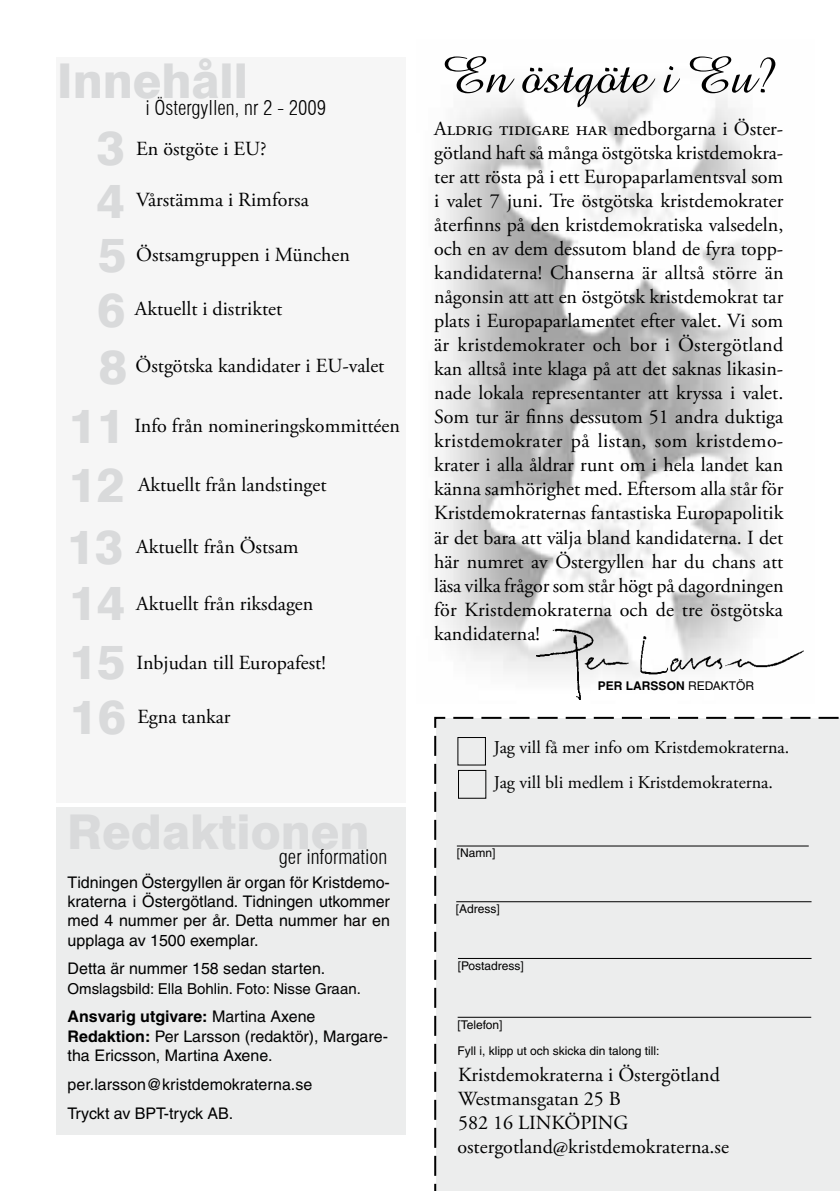
<style>
.page{position:relative;width:840px;height:1191px;background:#fff}
.page>*{position:absolute;margin:0;border:0;box-sizing:border-box;transform-origin:0 0}
.t1{font:52px "Amazone BT";color:#000}
.t2{font:800 48px/53.4px "Swiss 721 BT";color:#d9dadb;text-align:justify}
.t3{font:20px/24px "Adobe Garamond Pro";color:#000}
.t4{font:300 condensed 20px "Swiss 721 BT";color:#000}
.t5{font:18px "Adobe Garamond Pro";color:#000}
.t6{font:16px/19.2px "Helvetica";color:#000}
.t7{font:15px "Helvetica";color:#000}
.t8{font:12px/26.4px "Helvetica";color:#000}
.t9{font:700 12px "Helvetica";color:#000}
.s1{font-weight:700}
.s2{font-weight:400}
</style>
<div class="page">
<div style="left:57px;top:807px;width:348px;height:327px;background:#eceded"></div>
<div style="left:57px;top:57px;width:348px;height:745px;background:#f6f6f6"></div>
<div style="left:434px;top:716px;width:405px;height:475px;background:#eceded"></div>
<hr style="left:456px;top:901px;width:355px;height:1px;background:#000">
<hr style="left:456px;top:845px;width:352px;height:1px;background:#000">
<hr style="left:457px;top:958px;width:354px;height:1px;background:#000">
<div style="left:458px;top:770px;width:28px;height:28px;border:1px solid #000"></div>
<hr style="left:457px;top:1017px;width:353px;height:1px;background:#000">
<img style="left:440px;top:85px;width:364px;height:590px">
<img style="left:536px;top:628px;width:266px;height:72px">
<h2 class="t2" style="left:57px;top:54px;width:192px">Innehåll</h2>
<p class="t4" style="left:145px;top:96px;width:182px">i Östergyllen, nr 2 - 2009</p>
<h2 class="t2" style="left:96px;top:121px;width:32px">3<br>4<br>5</h2>
<p class="t3" style="left:136px;top:137px;width:132px">En östgöte i EU?</p>
<p class="t3" style="left:136px;top:188px;width:174px">Vårstämma i Rimforsa</p>
<p class="t3" style="left:136px;top:244px;width:215px">Östsamgruppen i München</p>
<h2 class="t2" style="left:97px;top:283px;width:30px">6</h2>
<p class="t3" style="left:135px;top:298px;width:149px">Aktuellt i distriktet</p>
<h2 class="t2" style="left:99px;top:339px;width:30px">8</h2>
<p class="t3" style="left:135px;top:354px;width:250px">Östgötska kandidater i EU-valet</p>
<h2 class="t2" style="left:68px;top:399px;width:58px">11</h2>
<p class="t3" style="left:134px;top:414px;width:267px">Info från nomineringskommittéen</p>
<h2 class="t2" style="left:68px;top:457px;width:58px">12</h2>
<p class="t3" style="left:138px;top:473px;width:190px">Aktuellt från landstinget</p>
<h2 class="t2" style="left:66px;top:520px;width:58px">13</h2>
<p class="t3" style="left:136px;top:535px;width:164px">Aktuellt från Östsam</p>
<h2 class="t2" style="left:68px;top:575px;width:58px">14</h2>
<p class="t3" style="left:136px;top:592px;width:178px">Aktuellt från riksdagen</p>
<h2 class="t2" style="left:69px;top:635px;width:58px">15</h2>
<p class="t3" style="left:136px;top:651px;width:190px">Inbjudan till Europafest!</p>
<h2 class="t2" style="left:69px;top:690px;width:58px">16</h2>
<p class="t3" style="left:137px;top:706px;width:95px">Egna tankar</p>
<p class="t4" style="left:279px;top:845px;width:110px">ger information</p>
<p class="t6" style="left:68px;top:872px;width:324px;text-align:justify">Tidningen Östergyllen är organ för Kristdemo&shy;kraterna i Östergötland. Tidningen utkommer med 4 nummer per år. Detta nummer har en upplaga av 1500 exemplar.</p>
<p class="t6" style="left:68px;top:959px;width:259px">Detta är nummer 158 sedan starten.</p>
<p class="t7" style="left:68px;top:979px;width:294px">Omslagsbild: Ella Bohlin. Foto: Nisse Graan.</p>
<p class="t6" style="left:68px;top:1007px;width:322px"><span class="s1">Ansvarig utgivare:</span> Martina Axene<br><span class="s1">Redaktion:</span> Per Larsson (redaktör), Margare&shy;tha Ericsson, Martina Axene.</p>
<p class="t6" style="left:68px;top:1069px;width:246px;line-height:28.8px">per.larsson@kristdemokraterna.se<br>Tryckt av BPT-tryck AB.</p>
<h1 class="t1" style="left:442px;top:46px;width:334px">En östgöte i Eu?</h1>
<p class="t3" style="left:434px;top:118px;width:351px;text-align:justify">Aldrig tidigare har medborgarna i Öster&shy;götland haft så många östgötska kristdemokra&shy;ter att rösta på i ett Europaparlamentsval som i valet 7 juni. Tre östgötska kristdemokrater återfinns på den kristdemokratiska valsedeln, och en av dem dessutom bland de fyra topp&shy;kandidaterna! Chanserna är alltså större än någonsin att att en östgötsk kristdemokrat tar plats i Europaparlamentet efter valet. Vi som är kristdemokrater och bor i Östergötland kan alltså inte klaga på att det saknas likasin&shy;nade lokala representanter att kryssa i valet.<br>Som tur är finns dessutom 51 andra duktiga kristdemokrater på listan, som kristdemo&shy;krater i alla åldrar runt om i hela landet kan känna samhörighet med. Eftersom alla står för Kristdemokraternas fantastiska Europapolitik är det bara att välja bland kandidaterna. I det här numret av Östergyllen har du chans att läsa vilka frågor som står högt på dagordningen för Kristdemokraterna och de tre östgötska kandidaterna!</p>
<p class="t9" style="left:597px;top:678px;width:158px">Per Larsson <span class="s2">Redaktör</span></p>
<p class="t5" style="left:493px;top:736px;width:297px">Jag vill få mer info om Kristdemokraterna.</p>
<p class="t5" style="left:493px;top:771px;width:280px">Jag vill bli medlem i Kristdemokraterna.</p>
<p class="t8" style="left:456px;top:840px;width:40px">[Namn]</p>
<p class="t8" style="left:455px;top:895px;width:46px">[Adress]</p>
<p class="t8" style="left:457px;top:952px;width:68px">[Postadress]</p>
<p class="t8" style="left:457px;top:1011px;width:203px">[Telefon]<br>Fyll i, klipp ut och skicka din talong till:</p>
<p class="t3" style="left:457px;top:1063px;width:273px">Kristdemokraterna i Östergötland<br>Westmansgatan 25 B<br>582 16 LINKÖPING ostergotland@kristdemokraterna.se</p>
</div>
